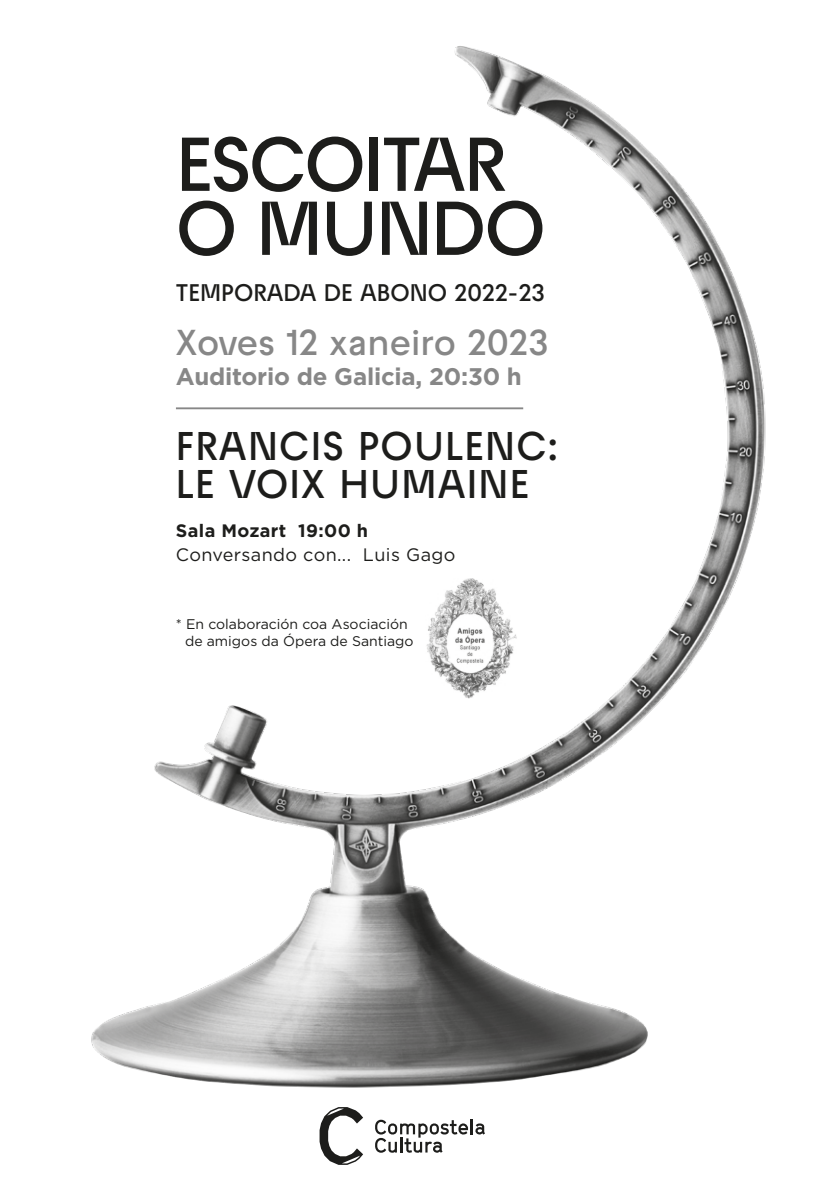
<style>
.page{position:relative;width:840px;height:1191px;background:#fff}
.page>*{position:absolute;margin:0;border:0;box-sizing:border-box;transform-origin:0 0}
.t1{font:600 76px/64px "Raptor V2 Premium";letter-spacing:-.025em;color:#1d1d1b}
.t2{font:600 40px/38px "Raptor V2 Premium";letter-spacing:.03em;color:#1d1d1b}
.t3{font:600 36px "Raptor V2 Premium";letter-spacing:-.01em;color:#878787}
.t4{font:700 24px "Gotham";letter-spacing:-.01em;color:#878787}
.t5{font:600 24px "Raptor V2 Premium";color:#1d1d1b}
.t6{font:18px "Gotham HTF";letter-spacing:.02em;color:#1d1d1b}
.t7{font:700 18px "Gotham HTF";letter-spacing:.02em;color:#1d1d1b}
.t8{font:14px/17px "Gotham";color:#1d1d1b}
</style>
<div class="page">
<img style="left:91px;top:46px;width:675px;height:1042px">
<svg style="left:319px;top:1107px;width:44px;height:57px"></svg>
<svg style="left:375px;top:1119px;width:110px;height:33px"></svg>
<hr style="left:176px;top:407px;width:347px;height:2px;background:#878787">
<img style="left:425px;top:578px;width:92px;height:120px">
<h1 class="t1" style="left:176px;top:129px;width:371px">ESCOITAR<br>O MUNDO</h1>
<h3 class="t5" style="left:176px;top:275px;width:370px">TEMPORADA DE ABONO 2022-23</h3>
<h3 class="t3" style="left:176px;top:316px;width:374px">Xoves 12 xaneiro 2023</h3>
<h3 class="t4" style="left:176px;top:360px;width:347px">Auditorio de Galicia, 20:30 h</h3>
<h2 class="t2" style="left:176px;top:425px;width:383px">FRANCIS POULENC:<br>LE VOIX HUMAINE</h2>
<p class="t7" style="left:176px;top:520px;width:194px">Sala Mozart 19:00 h</p>
<p class="t6" style="left:176px;top:544px;width:281px">Conversando con... Luis Gago</p>
<p class="t8" style="left:185px;top:615px;width:230px;text-indent:-9px">* En colaboración coa Asociación de amigos da Ópera de Santiago</p>
</div>
